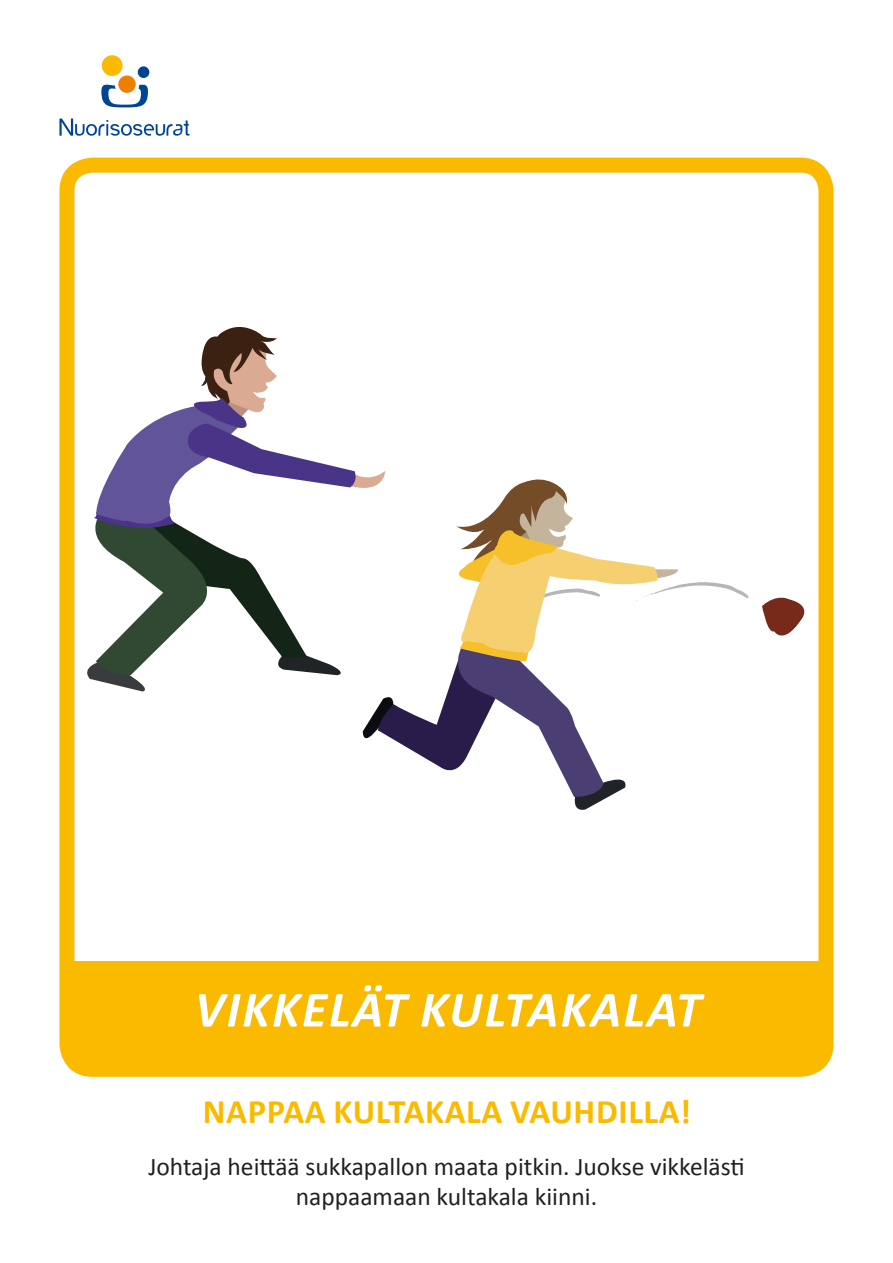
<style>
.page{position:relative;width:893px;height:1263px;background:#fff}
.page>*{position:absolute;margin:0;border:0;box-sizing:border-box;transform-origin:0 0}
.t1{font:italic 700 51px "Calibri";letter-spacing:.04em;color:#fff}
.t2{font:700 34.5px "Calibri";letter-spacing:.02em;color:#faba00}
.t3{font:25.5px/30.6px "Calibri";color:#231f20;text-align:center}
</style>
<div class="page">
<svg style="left:762px;top:597px;width:43px;height:39px"></svg>
<svg style="left:87px;top:327px;width:661px;height:483px"></svg>
<div style="left:59px;top:158px;width:774px;height:919px;border:15px solid #faba00;border-radius:26px"></div>
<div style="left:69px;top:961px;width:757px;height:102px;background:#faba00"></div>
<svg style="left:101px;top:84px;width:47px;height:23px"></svg>
<div style="left:118px;top:75px;width:18px;height:18px;background:#ee7f00;border-radius:50%"></div>
<div style="left:138px;top:66px;width:11px;height:12px;background:#004494;border-radius:50%"></div>
<div style="left:102px;top:55px;width:21px;height:21px;background:#faba00;border-radius:50%"></div>
<svg style="left:59px;top:119px;width:131px;height:17px"></svg>
<p class="t1" style="left:194px;top:977px;width:508px">VIKKELÄT KULTAKALAT</p>
<p class="t2" style="left:203px;top:1090px;width:490px">NAPPAA KULTAKALA VAUHDILLA!</p>
<p class="t3" style="left:148px;top:1151px;width:598px">Johtaja heittää sukkapallon maata pitkin. Juokse vikkelästi nappaamaan kultakala kiinni.</p>
</div>
